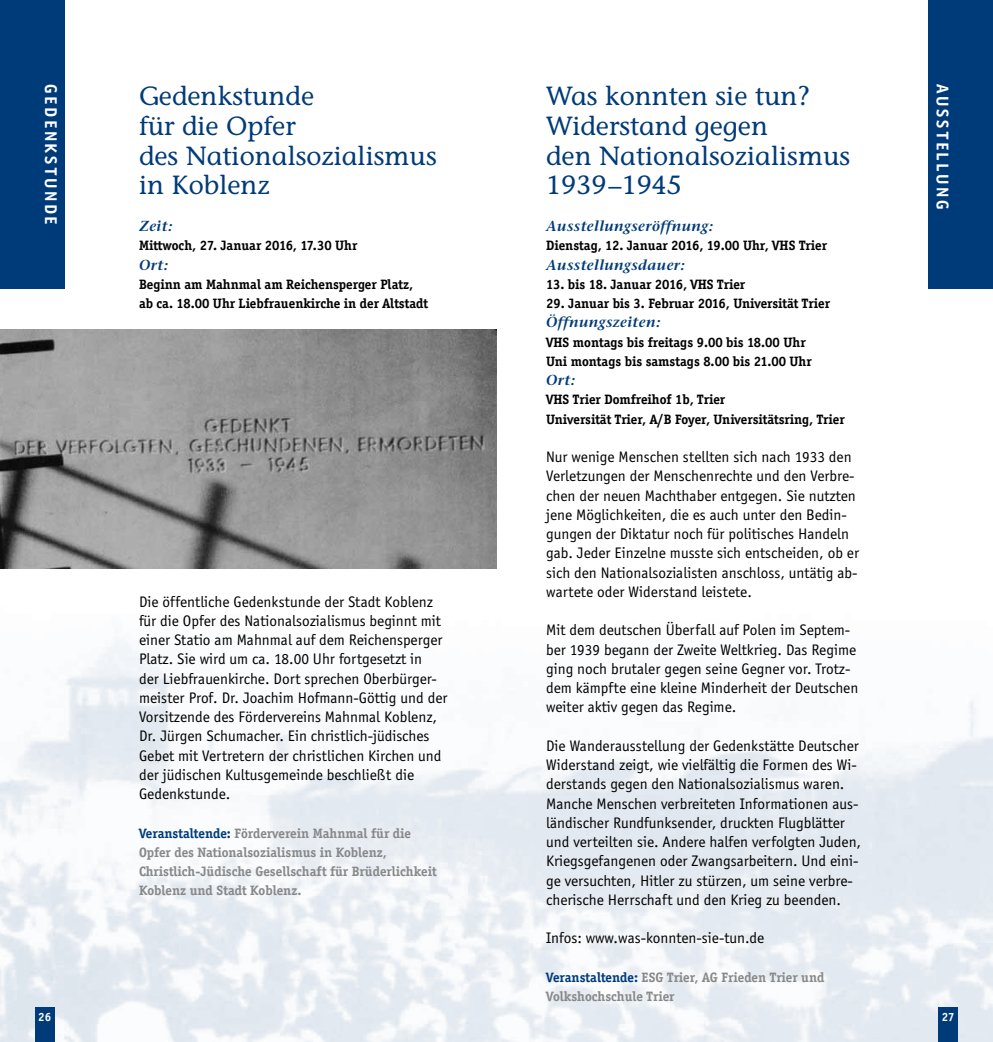
<style>
.page{position:relative;width:993px;height:1042px;background:#fff}
.page>*{position:absolute;margin:0;border:0;box-sizing:border-box;transform-origin:0 0}
.t1{font:26.25px/29.8px "Stone Informal";color:#003b79}
.t2{font:700 17.5px "Officina Sans";letter-spacing:.15em;color:#fff}
.t3{font:15.75px/19.2px "Officina Sans";color:#000}
.t4{font:italic 600 14.53px "Stone Serif";letter-spacing:.025em;color:#003b79}
.t5{font:700 14px/19.2px "Officina Serif";color:#000}
.t6{font:700 14px/19.2px "Officina Serif";color:#87888a}
.t7{font:700 12.25px "Officina Serif";color:#fff}
.s1{color:#003b79}
</style>
<div class="page">
<img style="left:0;top:526px;width:992px;height:516px">
<div style="left:0;top:0;width:64px;height:289px;background:#003b79"></div>
<div style="left:928px;top:0;width:64px;height:289px;background:#003b79"></div>
<img style="left:0;top:329px;width:496px;height:239px">
<div style="left:35px;top:1007px;width:20px;height:35px;background:#003b79"></div>
<div style="left:938px;top:1007px;width:19px;height:35px;background:#003b79"></div>
<p class="t2" style="left:61px;top:84px;width:142px;rotate:90deg">Gedenkstunde</p>
<p class="t2" style="left:952px;top:84px;width:125px;rotate:90deg">Ausstellung</p>
<p class="t4" style="left:139px;top:217px;width:35px">Zeit:</p>
<p class="t5" style="left:139px;top:236px;width:220px">Mittwoch, 27. Januar 2016, 17.30 Uhr</p>
<p class="t4" style="left:139px;top:256px;width:30px">Ort:</p>
<p class="t5" style="left:139px;top:274px;width:290px">Beginn am Mahnmal am Reichensperger Platz, ab ca. 18.00 Uhr Liebfrauenkirche in der Altstadt</p>
<h1 class="t1" style="left:139px;top:81px;width:299px">Gedenkstunde<br>für die Opfer<br>des Nationalsozialismus in Koblenz</h1>
<h1 class="t1" style="left:546px;top:81px;width:305px">Was konnten sie tun?<br>Widerstand gegen<br>den Nationalsozialismus<br>1939–1945</h1>
<p class="t4" style="left:546px;top:217px;width:168px">Ausstellungseröffnung:</p>
<p class="t5" style="left:546px;top:236px;width:282px">Dienstag, 12. Januar 2016, 19.00 Uhr, VHS Trier</p>
<p class="t4" style="left:546px;top:256px;width:140px">Ausstellungsdauer:</p>
<p class="t5" style="left:546px;top:274px;width:200px">13. bis 18. Januar 2016, VHS Trier</p>
<p class="t5" style="left:546px;top:294px;width:285px">29. Januar bis 3. Februar 2016, Universität Trier</p>
<p class="t4" style="left:546px;top:313px;width:116px">Öffnungszeiten:</p>
<p class="t5" style="left:546px;top:332px;width:267px">VHS montags bis freitags 9.00 bis 18.00 Uhr<br>Uni montags bis samstags 8.00 bis 21.00 Uhr</p>
<p class="t4" style="left:546px;top:371px;width:30px">Ort:</p>
<p class="t5" style="left:546px;top:390px;width:300px">VHS Trier Domfreihof 1b, Trier<br>Universität Trier, A/B Foyer, Universitätsring, Trier</p>
<p class="t3" style="left:546px;top:447px;width:314px">Nur wenige Menschen stellten sich nach 1933 den Verletzungen der Menschenrechte und den Verbre&shy;chen der neuen Machthaber entgegen. Sie nutzten jene Möglichkeiten, die es auch unter den Bedin&shy;gungen der Diktatur noch für politisches Handeln gab. Jeder Einzelne musste sich entscheiden, ob er sich den Nationalsozialisten anschloss, untätig ab&shy;wartete oder Widerstand leistete.</p>
<p class="t3" style="left:546px;top:621px;width:313px">Mit dem deutschen Überfall auf Polen im Septem&shy;ber 1939 begann der Zweite Weltkrieg. Das Regime ging noch brutaler gegen seine Gegner vor. Trotz&shy;dem kämpfte eine kleine Minderheit der Deutschen weiter aktiv gegen das Regime.</p>
<p class="t3" style="left:546px;top:736px;width:316px">Die Wanderausstellung der Gedenkstätte Deutscher Widerstand zeigt, wie vielfältig die Formen des Wi&shy;derstands gegen den Nationalsozialismus waren.<br>Manche Menschen verbreiteten Informationen aus&shy;ländischer Rundfunksender, druckten Flugblätter und verteilten sie. Andere halfen verfolgten Juden, Kriegsgefangenen oder Zwangsarbeitern. Und eini&shy;ge versuchten, Hitler zu stürzen, um seine verbre&shy;cherische Herrschaft und den Krieg zu beenden.</p>
<p class="t3" style="left:546px;top:929px;width:220px">Infos: www.was-konnten-sie-tun.de</p>
<p class="t6" style="left:546px;top:967px;width:280px"><span class="s1">Veranstaltende:</span> ESG Trier, AG Frieden Trier und<br>Volkshochschule Trier</p>
<p class="t3" style="left:139px;top:592px;width:310px">Die öffentliche Gedenkstunde der Stadt Koblenz für die Opfer des Nationalsozialismus beginnt mit einer Statio am Mahnmal auf dem Reichensperger Platz. Sie wird um ca. 18.00 Uhr fortgesetzt in<br>der Liebfrauenkirche. Dort sprechen Oberbürger&shy;meister Prof. Dr. Joachim Hofmann-Göttig und der Vorsitzende des Fördervereins Mahnmal Koblenz, Dr. Jürgen Schumacher. Ein christlich-jüdisches Gebet mit Vertretern der christlichen Kirchen und der jüdischen Kultusgemeinde beschließt die Gedenkstunde.</p>
<p class="t6" style="left:139px;top:823px;width:299px"><span class="s1">Veranstaltende:</span> Förderverein Mahnmal für die Opfer des Nationalsozialismus in Koblenz, Christlich-Jüdische Gesellschaft für Brüderlichkeit Koblenz und Stadt Koblenz.</p>
<p class="t7" style="left:38px;top:1009px;width:14px">26</p>
<p class="t7" style="left:941px;top:1009px;width:14px">27</p>
</div>
